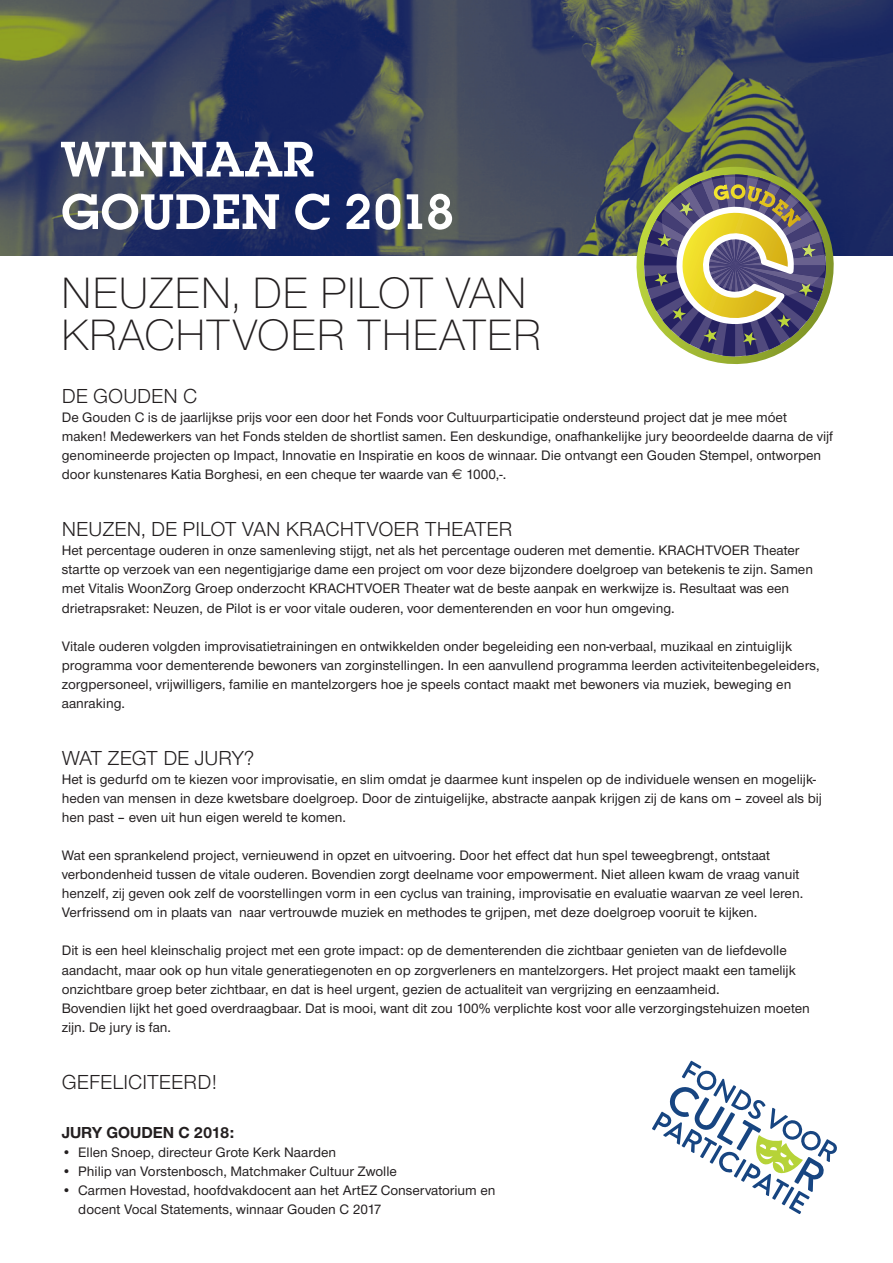
<style>
.page{position:relative;width:893px;height:1263px;background:#fff}
.page>*{position:absolute;margin:0;border:0;box-sizing:border-box;transform-origin:0 0}
.t1{font:600 52.05px "Lubalin Graph EF";color:#fff}
.t2{font:300 45.6px/41.4px "Nimbus Sans Novus T";color:#231f20}
.t3{font:21px "Nimbus Sans Novus T";color:#231f20}
.t4{font:700 16.5px "Nimbus Sans Novus T";color:#231f20}
.t5{font:500 14.25px/19px "Nimbus Sans Novus T";color:#231f20}
.s1{font-family:"Euro Sans";font-weight:400}
</style>
<div class="page">
<img style="left:0;top:0;width:893px;height:256px">
<svg style="left:624px;top:167px;width:222px;height:89px;background:#29365e"></svg>
<svg style="left:633px;top:163px;width:204px;height:202px"></svg>
<svg style="left:652px;top:1061px;width:185px;height:153px"></svg>
<p class="t1" style="left:61px;top:127px;width:256px">WINNAAR</p>
<p class="t1" style="left:61px;top:180px;width:395px">GOUDEN C 2018</p>
<p class="t2" style="left:61px;top:272px;width:482px">NEUZEN, DE PILOT VAN<br>KRACHTVOER THEATER</p>
<p class="t3" style="left:62px;top:384px;width:137px">DE GOUDEN C</p>
<p class="t5" style="left:62px;top:407px;width:773px">De Gouden C is de jaarlijkse prijs voor een door het Fonds voor Cultuurparticipatie ondersteund project dat je mee móet maken! Medewerkers van het Fonds stelden de shortlist samen. Een deskundige, onafhankelijke jury beoordeelde daarna de vijf genomineerde projecten op Impact, Innovatie en Inspiratie en koos de winnaar. Die ontvangt een Gouden Stempel, ontworpen door kunstenares Katia Borghesi, en een cheque ter waarde van <span class="s1">€</span> 1000,-.</p>
<p class="t3" style="left:62px;top:517px;width:452px">NEUZEN, DE PILOT VAN KRACHTVOER THEATER</p>
<p class="t5" style="left:62px;top:541px;width:753px">Het percentage ouderen in onze samenleving stijgt, net als het percentage ouderen met dementie. KRACHTVOER Theater startte op verzoek van een negentigjarige dame een project om voor deze bijzondere doelgroep van betekenis te zijn. Samen met Vitalis WoonZorg Groep onderzocht KRACHTVOER Theater wat de beste aanpak en werkwijze is. Resultaat was een drietrapsraket: Neuzen, de Pilot is er voor vitale ouderen, voor dementerenden en voor hun omgeving.</p>
<p class="t5" style="left:62px;top:636px;width:759px">Vitale ouderen volgden improvisatietrainingen en ontwikkelden onder begeleiding een non-verbaal, muzikaal en zintuiglijk programma voor dementerende bewoners van zorginstellingen. In een aanvullend programma leerden activiteitenbegeleiders, zorgpersoneel, vrijwilligers, familie en mantelzorgers hoe je speels contact maakt met bewoners via muziek, beweging en aanraking.</p>
<p class="t3" style="left:62px;top:746px;width:194px">WAT ZEGT DE JURY?</p>
<p class="t5" style="left:62px;top:769px;width:762px">Het is gedurfd om te kiezen voor improvisatie, en slim omdat je daarmee kunt inspelen op de individuele wensen en mogelijk&shy;heden van mensen in deze kwetsbare doelgroep. Door de zintuigelijke, abstracte aanpak krijgen zij de kans om – zoveel als bij hen past – even uit hun eigen wereld te komen.</p>
<p class="t5" style="left:62px;top:846px;width:743px">Wat een sprankelend project, vernieuwend in opzet en uitvoering. Door het effect dat hun spel teweegbrengt, ontstaat verbondenheid tussen de vitale ouderen. Bovendien zorgt deelname voor empowerment. Niet alleen kwam de vraag vanuit henzelf, zij geven ook zelf de voorstellingen vorm in een cyclus van training, improvisatie en evaluatie waarvan ze veel leren.<br>Verfrissend om in plaats van naar vertrouwde muziek en methodes te grijpen, met deze doelgroep vooruit te kijken.</p>
<p class="t5" style="left:62px;top:941px;width:735px">Dit is een heel kleinschalig project met een grote impact: op de dementerenden die zichtbaar genieten van de liefdevolle aandacht, maar ook op hun vitale generatiegenoten en op zorgverleners en mantelzorgers. Het project maakt een tamelijk onzichtbare groep beter zichtbaar, en dat is heel urgent, gezien de actualiteit van vergrijzing en eenzaamheid.</p>
<p class="t5" style="left:62px;top:998px;width:750px">Bovendien lijkt het goed overdraagbaar. Dat is mooi, want dit zou 100% verplichte kost voor alle verzorgingstehuizen moeten zijn. De jury is fan.</p>
<p class="t3" style="left:62px;top:1069px;width:157px">GEFELICITEERD!</p>
<p class="t4" style="left:62px;top:1123px;width:174px">JURY GOUDEN C 2018:</p>
<p class="t5" style="left:62px;top:1142px;width:276px">• Ellen Snoep, directeur Grote Kerk Naarden</p>
<p class="t5" style="left:62px;top:1161px;width:337px">• Philip van Vorstenbosch, Matchmaker Cultuur Zwolle</p>
<p class="t5" style="left:78px;top:1180px;width:419px;text-indent:-17px">• Carmen Hovestad, hoofdvakdocent aan het ArtEZ Conservatorium en docent Vocal Statements, winnaar Gouden C 2017</p>
</div>
